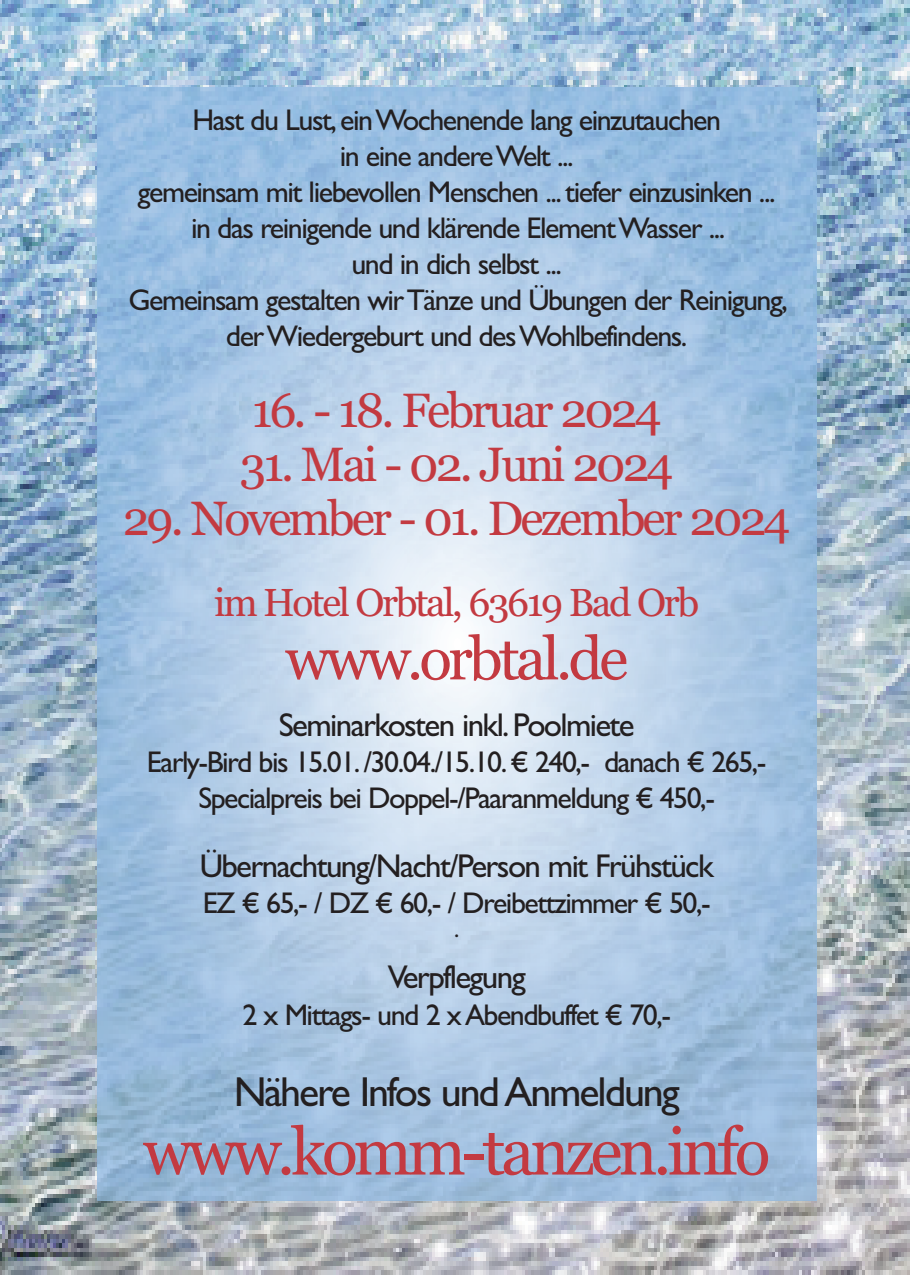
<style>
.page{position:relative;width:910px;height:1276px;background:#fff}
.page>*{position:absolute;margin:0;border:0;box-sizing:border-box;transform-origin:0 0}
.t1{font:66px "Georgia";letter-spacing:-.06em;color:#c33a41}
.t2{font:60px "Georgia";letter-spacing:-.06em;color:#c33a41}
.t3{font:48px "Georgia";letter-spacing:-.06em;color:#c33a41}
.t4{font:42px "Gill Sans";letter-spacing:-.05em;color:#231f20}
.t5{font:39px "Georgia";letter-spacing:-.06em;color:#c33a41}
.t6{font:33px "Gill Sans";letter-spacing:-.05em;color:#231f20}
.t7{font:30px/36px "Gill Sans";letter-spacing:-.05em;color:#231f20;text-align:center}
.t8{font:24px "Gill Sans";color:#231f20}
</style>
<div class="page">
<img style="left:0;top:0;width:910px;height:1274px">
<img style="left:97px;top:88px;width:719px;height:1112px">
<p class="t7" style="left:129px;top:102px;width:661px">Hast du Lust, einWochenende lang einzutauchen<br>in eine andereWelt ...<br>gemeinsam mit liebevollen Menschen ... tiefer einzusinken ... in das reinigende und klärende ElementWasser ...<br>und in dich selbst ...<br>Gemeinsam gestalten wirTänze und Übungen der Reinigung, derWiedergeburt und desWohlbefindens.</p>
<h3 class="t3" style="left:252px;top:383px;width:412px">16. - 18. Februar 2024</h3>
<h3 class="t3" style="left:240px;top:437px;width:435px">31. Mai - 02. Juni 2024</h3>
<h3 class="t3" style="left:123px;top:491px;width:669px">29. November - 01. Dezember 2024</h3>
<h3 class="t5" style="left:214px;top:580px;width:486px">im Hotel Orbtal, 63619 Bad Orb</h3>
<h2 class="t2" style="left:285px;top:623px;width:344px">www.orbtal.de</h2>
<p class="t6" style="left:279px;top:705px;width:357px">Seminarkosten inkl. Poolmiete</p>
<p class="t7" style="left:147px;top:744px;width:621px">Early-Bird bis 15.01. /30.04./15.10. € 240,- danach € 265,-<br>Specialpreis bei Doppel-/Paaranmeldung € 450,-</p>
<p class="t6" style="left:200px;top:846px;width:516px">Übernachtung/Nacht/Person mit Frühstück</p>
<p class="t7" style="left:203px;top:885px;width:510px">EZ € 65,- / DZ € 60,- / Dreibettzimmer € 50,-</p>
<p class="t8" style="left:454px;top:915px;width:7px">.</p>
<p class="t6" style="left:388px;top:957px;width:139px">Verpflegung</p>
<p class="t7" style="left:242px;top:996px;width:430px">2 x Mittags- und 2 x Abendbuffet € 70,-</p>
<h3 class="t4" style="left:234px;top:1066px;width:447px">Nähere Infos und Anmeldung</h3>
<h1 class="t1" style="left:143px;top:1113px;width:629px">www.komm-tanzen.info</h1>
</div>
